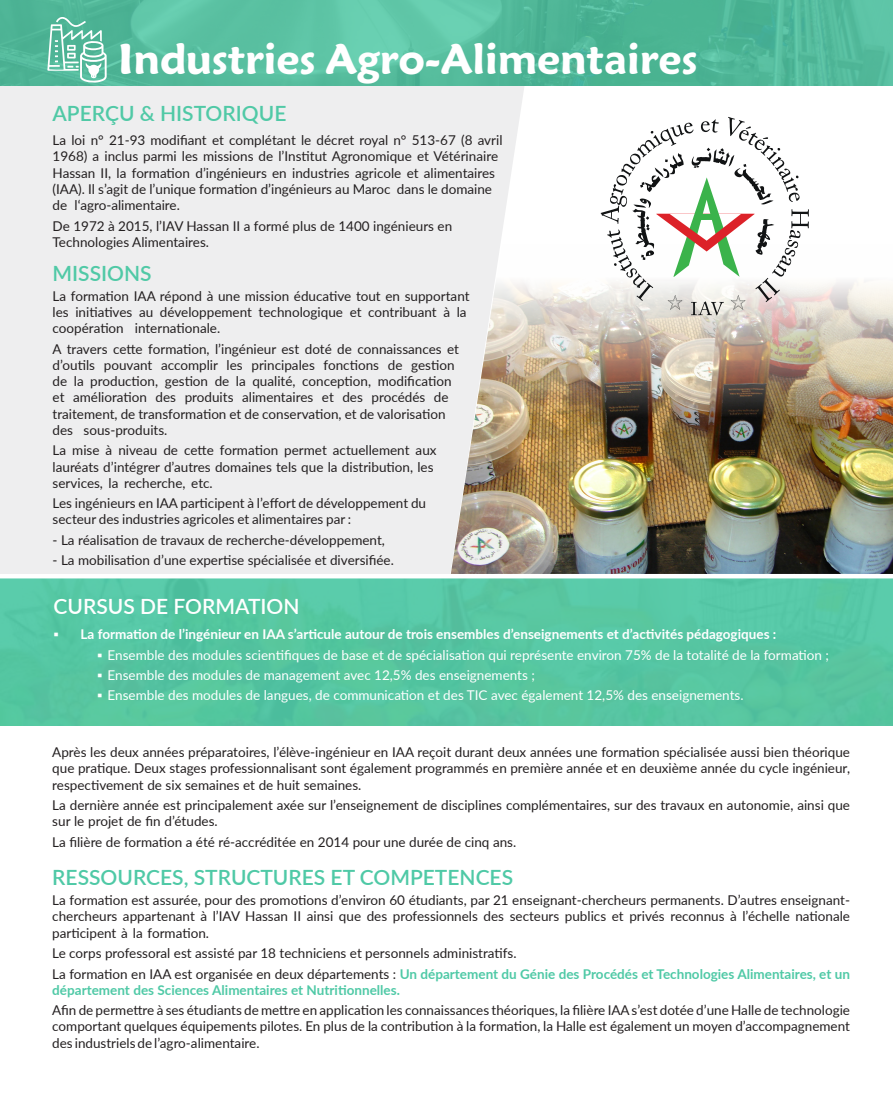
<style>
.page{position:relative;width:893px;height:1106px;background:#fff}
.page>*{position:absolute;margin:0;border:0;box-sizing:border-box;transform-origin:0 0}
.t1{font:45px "Ara Jozoor";color:#fff}
.Titre_rouge{font:600 21px "Lato";color:#4fc9a6}
.t2{font:600 21px "Lato";color:#50c9a6}
.Texte{font:600 21px "Lato";color:#fff}
.Texte-2{font:13.5px/16.2px "Lato";color:#231f20}
.t3{font:13.5px "Lato";color:#fff}
.Texte-3{font:700 13.5px/16.2px "Lato";color:#4fc9a6}
.t4{font:700 13.5px "Lato";color:#fff}
.s1{font-weight:400}
.s2{font-weight:400;color:#231f20}
</style>
<div class="page">
<div style="left:0;top:86px;width:524px;height:488px;background:#eeeeef"></div>
<img style="left:447px;top:243px;width:446px;height:331px">
<img style="left:0;top:0;width:893px;height:86px">
<img style="left:0;top:578px;width:893px;height:147px">
<svg style="left:47px;top:17px;width:60px;height:66px"></svg>
<svg style="left:601px;top:117px;width:208px;height:198px"></svg>
<p class="t1" style="left:118px;top:33px;width:581px">Industries Agro-Alimentaires</p>
<h2 class="t2" style="left:53px;top:98px;width:235px">APERÇU &amp; HISTORIQUE</h2>
<p class="Texte-2" style="left:53px;top:132px;width:451px">La loi n° 21-93 modifiant et complétant le décret royal n° 513-67 (8 avril 1968) a inclus parmi les missions de l’Institut Agronomique et Vétérinaire Hassan II, la formation d’ingénieurs en industries agricole et alimentaires (IAA). Il s’agit de l’unique formation d’ingénieurs au Maroc dans le domaine de l‘agro-alimentaire.</p>
<p class="Texte-2" style="left:53px;top:217px;width:401px">De 1972 à 2015, l’IAV Hassan II a formé plus de 1400 ingénieurs en<br>Technologies Alimentaires.</p>
<h2 class="t2" style="left:53px;top:257px;width:101px">MISSIONS</h2>
<p class="Texte-2" style="left:53px;top:287px;width:418px">La formation IAA répond à une mission éducative tout en supportant les initiatives au développement technologique et contribuant à la coopération internationale.</p>
<p class="Texte-2" style="left:53px;top:340px;width:408px">A travers cette formation, l’ingénieur est doté de connaissances et d’outils pouvant accomplir les principales fonctions de gestion de la production, gestion de la qualité, conception, modification et amélioration des produits alimentaires et des procédés de traitement, de transformation et de conservation, et de valorisation des sous-produits.</p>
<p class="Texte-2" style="left:53px;top:442px;width:385px">La mise à niveau de cette formation permet actuellement aux lauréats d’intégrer d’autres domaines tels que la distribution, les services, la recherche, etc.</p>
<p class="Texte-2" style="left:53px;top:494px;width:375px">Les ingénieurs en IAA participent à l’effort de développement du secteur des industries agricoles et alimentaires par :</p>
<p class="Texte-2" style="left:53px;top:531px;width:334px">- La réalisation de travaux de recherche-développement,</p>
<p class="Texte-2" style="left:53px;top:552px;width:343px">- La mobilisation d’une expertise spécialisée et diversifiée.</p>
<p class="Texte" style="left:54px;top:591px;width:247px">CURSUS DE FORMATION</p>
<p class="t4" style="left:54px;top:624px;width:724px"><span class="s1">▪</span> La formation de l’ingénieur en IAA s’articule autour de trois ensembles d’enseignements et d’activités pédagogiques :</p>
<p class="t3" style="left:97px;top:645px;width:733px">▪ Ensemble des modules scientifiques de base et de spécialisation qui représente environ 75% de la totalité de la formation ;</p>
<p class="t3" style="left:97px;top:665px;width:439px">▪ Ensemble des modules de management avec 12,5% des enseignements ;</p>
<p class="t3" style="left:97px;top:686px;width:648px">▪ Ensemble des modules de langues, de communication et des TIC avec également 12,5% des enseignements.</p>
<p class="Texte-2" style="left:52px;top:743px;width:799px;text-align:justify">Après les deux années préparatoires, l’élève-ingénieur en IAA reçoit durant deux années une formation spécialisée aussi bien théorique que pratique. Deux stages professionnalisant sont également programmés en première année et en deuxième année du cycle ingénieur, respectivement de six semaines et de huit semaines.</p>
<p class="Texte-2" style="left:52px;top:796px;width:799px">La dernière année est principalement axée sur l’enseignement de disciplines complémentaires, sur des travaux en autonomie, ainsi que sur le projet de fin d’études.</p>
<p class="Texte-2" style="left:52px;top:833px;width:465px">La filière de formation a été ré-accréditée en 2014 pour une durée de cinq ans.</p>
<p class="Titre_rouge" style="left:52px;top:861px;width:462px">RESSOURCES, STRUCTURES ET COMPETENCES</p>
<p class="Texte-2" style="left:52px;top:891px;width:799px;text-align:justify">La formation est assurée, pour des promotions d’environ 60 étudiants, par 21 enseignant-chercheurs permanents. D’autres enseignant&shy;chercheurs appartenant à l’IAV Hassan II ainsi que des professionnels des secteurs publics et privés reconnus à l’échelle nationale participent à la formation.</p>
<p class="Texte-2" style="left:52px;top:944px;width:466px">Le corps professoral est assisté par 18 techniciens et personnels administratifs.</p>
<p class="Texte-3" style="left:52px;top:965px;width:799px"><span class="s2">La formation en IAA est organisée en deux départements :</span> Un département du Génie des Procédés et Technologies Alimentaires, et un département des Sciences Alimentaires et Nutritionnelles.</p>
<p class="Texte-2" style="left:52px;top:1001px;width:799px;text-align:justify">Afin de permettre à ses étudiants de mettre en application les connaissances théoriques, la filière IAA s’est dotée d’une Halle de technologie comportant quelques équipements pilotes. En plus de la contribution à la formation, la Halle est également un moyen d’accompagnement des industriels de l’agro-alimentaire.</p>
</div>
